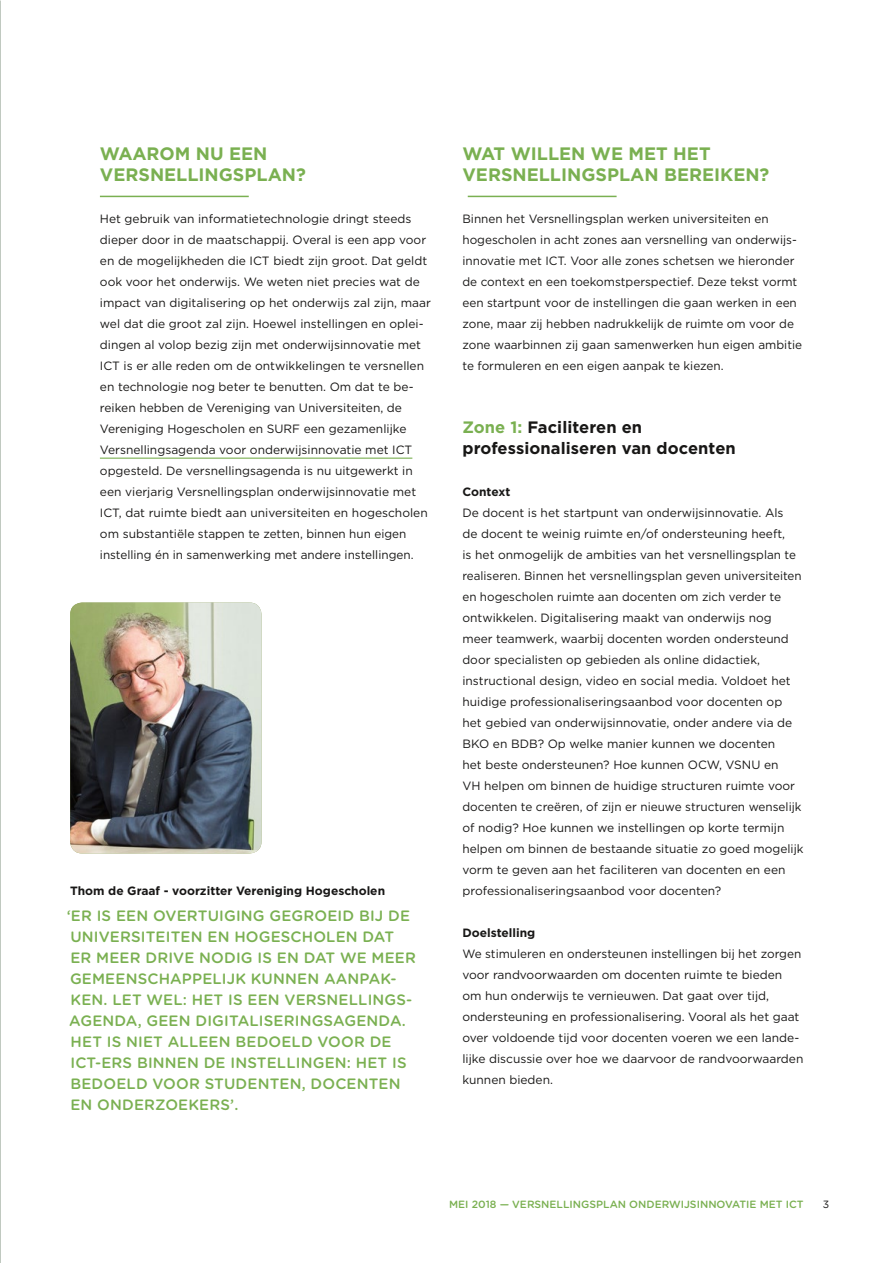
<style>
.page{position:relative;width:893px;height:1263px;background:#fff}
.page>*{position:absolute;margin:0;border:0;box-sizing:border-box;transform-origin:0 0}
.t1{font:700 18px/21px "Gotham";color:#7ab051}
.t2{font:700 16.5px/21px "Gotham";letter-spacing:.005em;color:#181716}
.t3{font:500 15px/21px "Gotham Rounded";letter-spacing:.01em;color:#7ab051}
.t4{font:12px/21px "Gotham";color:#181716}
.t5{font:700 12px "Gotham";color:#181716}
.t6{font:500 10.5px "Gotham Rounded";color:#7ab051}
.t7{font:10.5px "Gotham Rounded";color:#181716}
.s1{color:#7ab051}
</style>
<div class="page">
<hr style="left:100px;top:196px;width:149px;height:1px;background:#7ab051">
<hr style="left:468px;top:196px;width:149px;height:1px;background:#7ab051">
<hr style="left:100px;top:458px;width:312px;height:1px;background:#7ab051">
<img style="left:70px;top:602px;width:191px;height:251px">
<h1 class="t1" style="left:100px;top:143px;width:207px">WAAROM NU EEN<br>VERSNELLINGSPLAN?</h1>
<p class="t4" style="left:100px;top:208px;width:332px">Het gebruik van informatietechnologie dringt steeds dieper door in de maatschappij. Overal is een app voor en de mogelijkheden die ICT biedt zijn groot. Dat geldt ook voor het onderwijs. We weten niet precies wat de impact van digitalisering op het onderwijs zal zijn, maar wel dat die groot zal zijn. Hoewel instellingen en oplei&shy;dingen al volop bezig zijn met onderwijsinnovatie met ICT is er alle reden om de ontwikkelingen te versnellen en technologie nog beter te benutten. Om dat te be&shy;reiken hebben de Vereniging van Universiteiten, de Vereniging Hogescholen en SURF een gezamenlijke Versnellingsagenda voor onderwijsinnovatie met ICT opgesteld. De versnellingsagenda is nu uitgewerkt in een vierjarig Versnellingsplan onderwijsinnovatie met ICT, dat ruimte biedt aan universiteiten en hogescholen om substantiële stappen te zetten, binnen hun eigen instelling én in samenwerking met andere instellingen.</p>
<p class="t5" style="left:70px;top:883px;width:317px">Thom de Graaf - voorzitter Vereniging Hogescholen</p>
<p class="t3" style="left:67px;top:904px;width:351px">‘ER IS EEN OVERTUIGING GEGROEID BIJ DE UNIVERSITEITEN EN HOGESCHOLEN DAT<br>ER MEER DRIVE NODIG IS EN DAT WE MEER GEMEENSCHAPPELIJK KUNNEN AANPAK-KEN. LET WEL: HET IS EEN VERSNELLINGS-AGENDA, GEEN DIGITALISERINGSAGENDA.<br>HET IS NIET ALLEEN BEDOELD VOOR DE ICT-ERS BINNEN DE INSTELLINGEN: HET IS BEDOELD VOOR STUDENTEN, DOCENTEN EN ONDERZOEKERS’.</p>
<h1 class="t1" style="left:462px;top:143px;width:308px">WAT WILLEN WE MET HET<br>VERSNELLINGSPLAN BEREIKEN?</h1>
<p class="t4" style="left:462px;top:208px;width:341px">Binnen het Versnellingsplan werken universiteiten en hogescholen in acht zones aan versnelling van onderwijs&shy;innovatie met ICT. Voor alle zones schetsen we hieronder de context en een toekomstperspectief. Deze tekst vormt een startpunt voor de instellingen die gaan werken in een zone, maar zij hebben nadrukkelijk de ruimte om voor de zone waarbinnen zij gaan samenwerken hun eigen ambitie te formuleren en een eigen aanpak te kiezen.</p>
<h2 class="t2" style="left:462px;top:417px;width:275px"><span class="s1">Zone 1:</span> Faciliteren en professionaliseren van docenten</h2>
<p class="t5" style="left:462px;top:484px;width:49px">Context</p>
<p class="t4" style="left:462px;top:502px;width:343px">De docent is het startpunt van onderwijsinnovatie. Als<br>de docent te weinig ruimte en/of ondersteuning heeft,<br>is het onmogelijk de ambities van het versnellingsplan te realiseren. Binnen het versnellingsplan geven universiteiten en hogescholen ruimte aan docenten om zich verder te ontwikkelen. Digitalisering maakt van onderwijs nog meer teamwerk, waarbij docenten worden ondersteund door specialisten op gebieden als online didactiek, instructional design, video en social media. Voldoet het huidige professionaliseringsaanbod voor docenten op het gebied van onderwijsinnovatie, onder andere via de BKO en BDB? Op welke manier kunnen we docenten<br>het beste ondersteunen? Hoe kunnen OCW, VSNU en<br>VH helpen om binnen de huidige structuren ruimte voor docenten te creëren, of zijn er nieuwe structuren wenselijk of nodig? Hoe kunnen we instellingen op korte termijn helpen om binnen de bestaande situatie zo goed mogelijk vorm te geven aan het faciliteren van docenten en een professionaliseringsaanbod voor docenten?</p>
<p class="t5" style="left:462px;top:925px;width:74px">Doelstelling</p>
<p class="t4" style="left:462px;top:943px;width:342px">We stimuleren en ondersteunen instellingen bij het zorgen voor randvoorwaarden om docenten ruimte te bieden om hun onderwijs te vernieuwen. Dat gaat over tijd, ondersteuning en professionalisering. Vooral als het gaat over voldoende tijd voor docenten voeren we een lande&shy;lijke discussie over hoe we daarvoor de randvoorwaarden kunnen bieden.</p>
<p class="t6" style="left:449px;top:1196px;width:356px">MEI 2018 — VERSNELLINGSPLAN ONDERWIJSINNOVATIE MET ICT</p>
<p class="t7" style="left:823px;top:1197px;width:8px">3</p>
</div>
